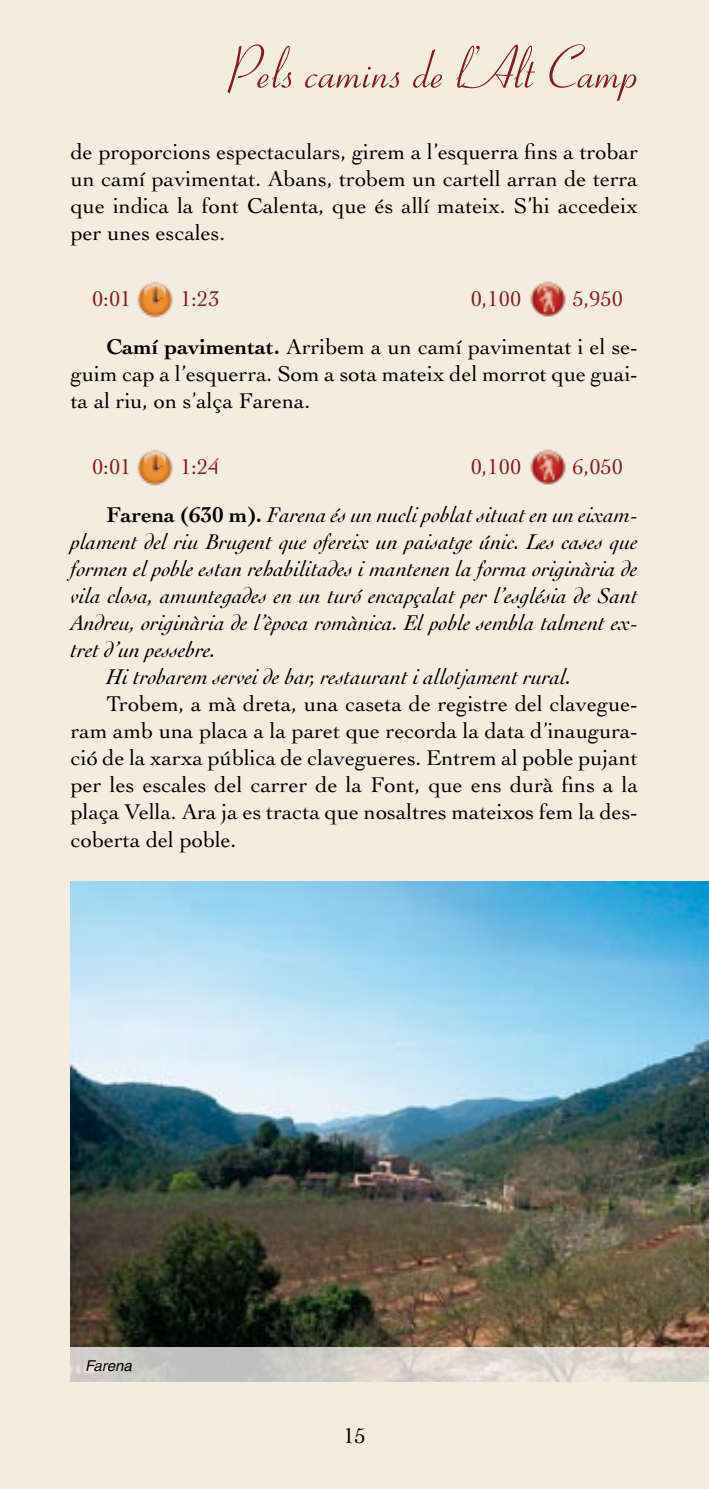
<style>
.page{position:relative;width:709px;height:1489px;background:#fff}
.page>*{position:absolute;margin:0;border:0;box-sizing:border-box;transform-origin:0 0}
.t1{font:60px "Coronet";color:#841c1e}
.t2{font:22.5px/27px "Cochin";color:#000;text-align:justify}
.t3{font:italic 22.5px/48.2px "Cochin";color:#000}
.t4{font:22.5px "Cochin";color:#841c1e}
.t5{font:italic 15px "Helvetica";color:#000}
.s1{color:#841c1e}
.s2{font-weight:700}
.s3{font-style:normal;color:#841c1e}
.s4{font-weight:700;font-style:normal}
</style>
<div class="page">
<div style="left:0;top:0;width:709px;height:1488px;background:#f5ece0"></div>
<img style="left:71px;top:881px;width:638px;height:466px">
<svg style="left:71px;top:1347px;width:638px;height:34px;background:#d5d1cb"></svg>
<img style="left:520px;top:271px;width:55px;height:55px">
<img style="left:127px;top:271px;width:56px;height:56px">
<img style="left:520px;top:439px;width:55px;height:56px">
<img style="left:127px;top:439px;width:56px;height:56px">
<h1 class="t1" style="left:227px;top:32px;width:412px">Pels camins de l’Alt Camp</h1>
<p class="t2" style="left:71px;top:138px;width:568px">de proporcions espectaculars, girem a l’esquerra fins a trobar un camí pavimentat. Abans, trobem un cartell arran de terra que indica la font Calenta, que és allí mateix. S’hi accedeix per unes escales.</p>
<p class="t4" style="left:92px;top:286px;width:41px">0:01</p>
<p class="t4" style="left:180px;top:286px;width:29px">1:23</p>
<p class="t4" style="left:470px;top:286px;width:52px">0,100</p>
<p class="t2" style="left:106px;top:274px;width:533px;line-height:48.2px;text-indent:466px"><span class="s1">5,950<br></span><span class="s2">Camí pavimentat.</span> Arribem a un camí pavimentat i el se-</p>
<p class="t2" style="left:71px;top:360px;width:568px">guim cap a l’esquerra. Som a sota mateix del morrot que guai&shy;ta al riu, on s’alça Farena.</p>
<p class="t4" style="left:92px;top:454px;width:41px">0:01</p>
<p class="t4" style="left:180px;top:454px;width:29px">1:24</p>
<p class="t4" style="left:470px;top:454px;width:52px">0,100</p>
<p class="t3" style="left:106px;top:442px;width:533px;text-indent:466px"><span class="s3">6,050<br></span><span class="s4">Farena (630 m).</span> Farena és un nucli poblat situat en un eixam-</p>
<p class="t3" style="left:71px;top:518px;width:569px">plament del riu Brugent que ofereix un paisatge únic. Les cases que</p>
<p class="t3" style="left:71px;top:545px;width:568px">formen el poble estan rehabilitades i mantenen la forma originària de</p>
<p class="t3" style="left:71px;top:572px;width:568px">vila closa, amuntegades en un turó encapçalat per l’església de Sant</p>
<p class="t3" style="left:71px;top:599px;width:568px">Andreu, originària de l’època romànica. El poble sembla talment ex-</p>
<p class="t3" style="left:71px;top:626px;width:146px">tret d’un pessebre.</p>
<p class="t3" style="left:106px;top:653px;width:466px">Hi trobarem servei de bar, restaurant i allotjament rural.</p>
<p class="t2" style="left:71px;top:690px;width:569px;text-indent:35px">Trobem, a mà dreta, una caseta de registre del clavegue&shy;ram amb una placa a la paret que recorda la data d’inaugura&shy;ció de la xarxa pública de clavegueres. Entrem al poble pujant per les escales del carrer de la Font, que ens durà fins a la plaça Vella. Ara ja es tracta que nosaltres mateixos fem la des&shy;coberta del poble.</p>
<p class="t5" style="left:85px;top:1356px;width:48px">Farena</p>
<p class="t2" style="left:343px;top:1421px;width:22px">15</p>
</div>
